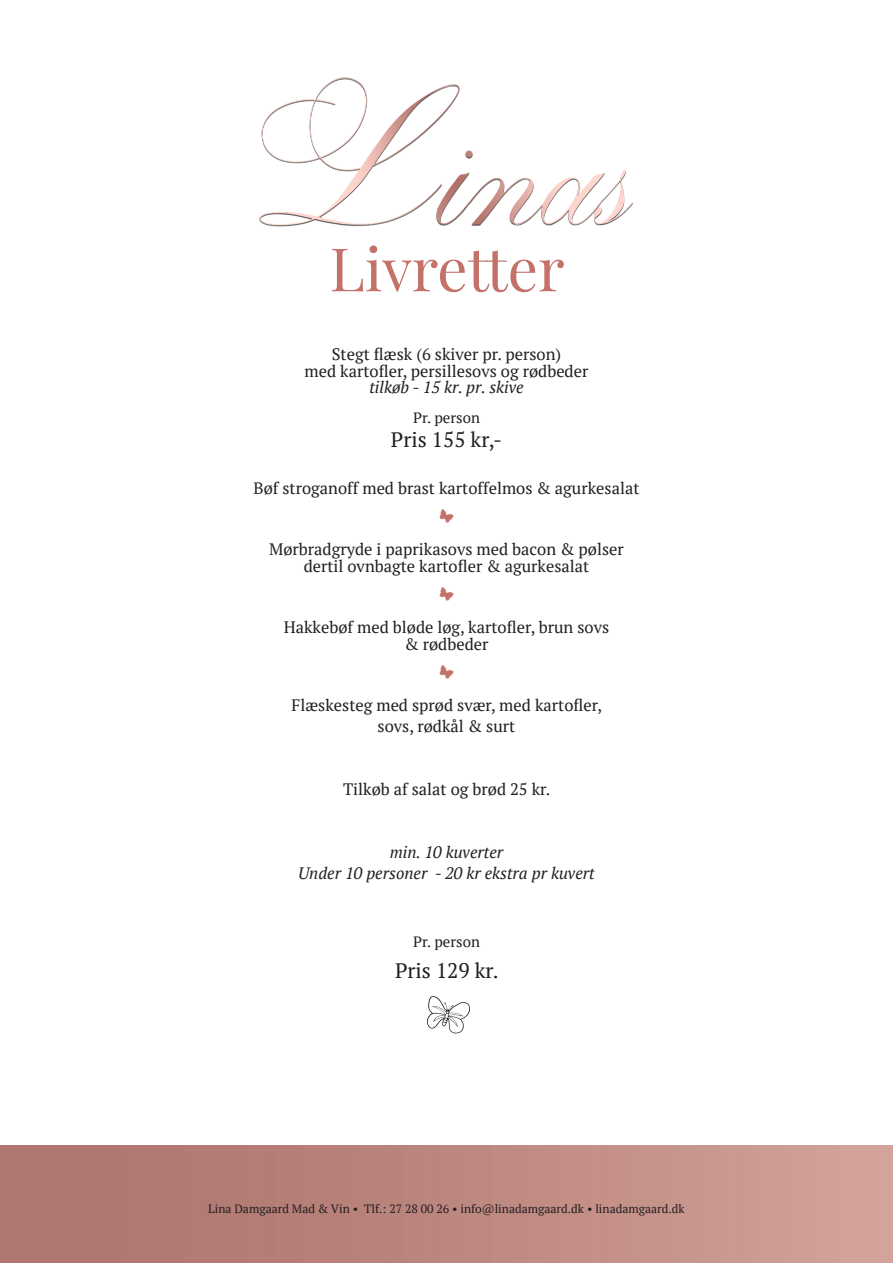
<style>
.page{position:relative;width:893px;height:1263px;background:#fff}
.page>*{position:absolute;margin:0;border:0;box-sizing:border-box;transform-origin:0 0}
.t1{font:60px "Playfair Display";color:#c37169}
.t2{font:21px "PT Serif";color:#231f20}
.t3{font:16.5px/21px "PT Serif";color:#231f20;text-align:center}
.t4{font:italic 16.5px "PT Serif";color:#231f20}
.t5{font:15px "PT Serif";color:#231f20}
.t6{font:15px "Butter Fly";color:#c37169}
.t7{font:12px "PT Serif";color:#231f20}
</style>
<div class="page">
<img style="left:259px;top:78px;width:375px;height:148px">
<p class="t1" style="left:329px;top:222px;width:237px">Livretter</p>
<p class="t3" style="left:332px;top:344px;width:231px">Stegt flæsk (6 skiver pr. person)</p>
<p class="t3" style="left:305px;top:360px;width:285px">med kartofler, persillesovs og rødbeder</p>
<p class="t4" style="left:369px;top:377px;width:156px">tilkøb - 15 kr. pr. skive</p>
<p class="t5" style="left:413px;top:408px;width:68px">Pr. person</p>
<p class="t2" style="left:391px;top:426px;width:113px">Pris 155 kr,-</p>
<p class="t3" style="left:254px;top:477px;width:387px">Bøf stroganoff med brast kartoffelmos &amp; agurkesalat</p>
<p class="t6" style="left:439px;top:510px;width:16px">j</p>
<p class="t3" style="left:269px;top:539px;width:356px">Mørbradgryde i paprikasovs med bacon &amp; pølser</p>
<p class="t3" style="left:304px;top:555px;width:287px">dertil ovnbagte kartofler &amp; agurkesalat</p>
<p class="t6" style="left:439px;top:588px;width:16px">j</p>
<p class="t3" style="left:284px;top:617px;width:327px">Hakkebøf med bløde løg, kartofler, brun sovs</p>
<p class="t3" style="left:404px;top:633px;width:86px">&amp; rødbeder</p>
<p class="t6" style="left:439px;top:666px;width:16px">j</p>
<p class="t3" style="left:291px;top:695px;width:312px">Flæskesteg med sprød svær, med kartofler, sovs, rødkål &amp; surt</p>
<p class="t3" style="left:343px;top:779px;width:209px">Tilkøb af salat og brød 25 kr.</p>
<p class="t4" style="left:390px;top:842px;width:115px">min. 10 kuverter</p>
<p class="t4" style="left:298px;top:863px;width:298px">Under 10 personer - 20 kr ekstra pr kuvert</p>
<p class="t5" style="left:413px;top:932px;width:68px">Pr. person</p>
<p class="t2" style="left:395px;top:957px;width:105px">Pris 129 kr.</p>
<p class="t7" style="left:208px;top:1201px;width:478px">Lina Damgaard Mad &amp; Vin • Tlf.: 27 28 00 26 • info@linadamgaard.dk • linadamgaard.dk</p>
</div>
